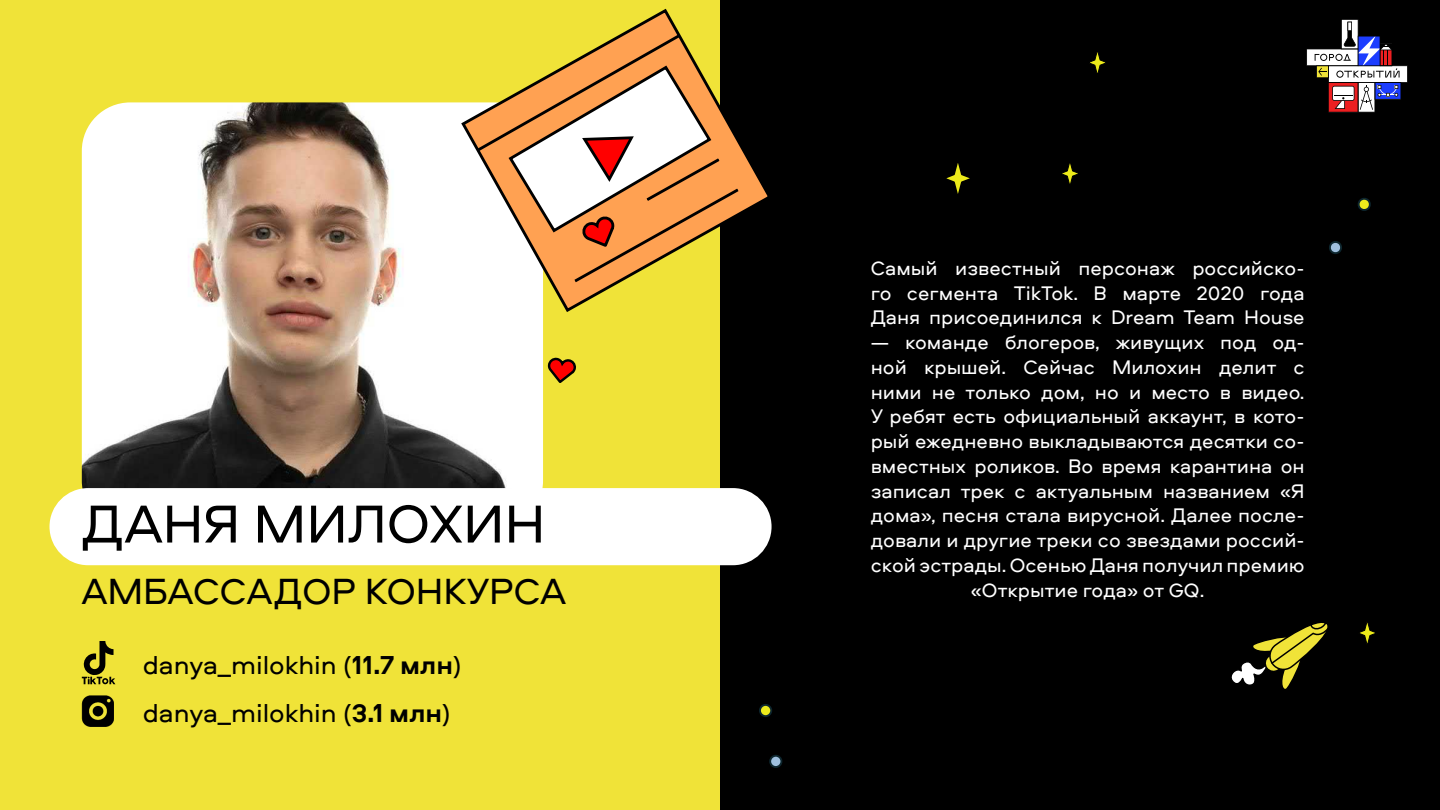
<style>
.page{position:relative;width:1440px;height:810px;background:#fff}
.page>*{position:absolute;margin:0;border:0;box-sizing:border-box;transform-origin:0 0}
.t1{font:55.57px "Aeroport";color:#000}
.t2{font:37.5px "Aeroport";color:#000}
.t3{font:26.78px/47.6px "Aeroport";color:#000}
.t4{font:20.25px/24.8px "Aeroport";color:#fff;text-align:justify}
.s1{font-weight:700}
</style>
<div class="page">
<div style="left:0;top:0;width:720px;height:810px;background:#f0e338"></div>
<img style="left:82px;top:102px;width:461px;height:386px">
<div style="left:720px;top:0;width:720px;height:810px;background:#000"></div>
<svg style="left:1306px;top:19px;width:102px;height:94px"></svg>
<svg style="left:1329px;top:241px;width:13px;height:13px"></svg>
<svg style="left:1357px;top:198px;width:14px;height:13px"></svg>
<svg style="left:946px;top:163px;width:24px;height:31px"></svg>
<svg style="left:1062px;top:163px;width:16px;height:21px"></svg>
<svg style="left:1360px;top:622px;width:15px;height:22px"></svg>
<svg style="left:1090px;top:52px;width:16px;height:21px"></svg>
<svg style="left:459px;top:8px;width:309px;height:306px"></svg>
<svg style="left:474px;top:32px;width:268px;height:253px"></svg>
<div style="left:770px;top:756px;width:11px;height:11px;background:#9ebfde;border-radius:50%"></div>
<div style="left:769px;top:755px;width:13px;height:13px;border:2px solid #0d262e;border-radius:50%"></div>
<div style="left:760px;top:705px;width:11px;height:11px;background:#edeb1c;border-radius:50%"></div>
<div style="left:759px;top:704px;width:13px;height:13px;border:2px solid #0d262e;border-radius:50%"></div>
<div style="left:49px;top:488px;width:723px;height:77px;background:#fff;border-radius:39px"></div>
<svg style="left:548px;top:357px;width:28px;height:26px"></svg>
<svg style="left:82px;top:641px;width:33px;height:43px"></svg>
<img style="left:82px;top:695px;width:31px;height:32px">
<svg style="left:1231px;top:623px;width:97px;height:66px"></svg>
<h1 class="t1" style="left:82px;top:486px;width:465px">ДАНЯ МИЛОХИН</h1>
<h2 class="t2" style="left:82px;top:566px;width:486px">АМБАССАДОР КОНКУРСА</h2>
<h3 class="t3" style="left:143px;top:640px;width:321px">danya_milokhin (<span class="s1">11.7 млн</span>) danya_milokhin (<span class="s1">3.1 млн</span>)</h3>
<p class="t4" style="left:871px;top:255px;width:435px">Самый известный персонаж российско&shy;го сегмента TikTok. В марте 2020 года Даня присоединился к Dream Team House</p>
<p class="t4" style="left:871px;top:329px;width:435px;text-align:center">— команде блогеров, живущих под од&shy;ной крышей. Сейчас Милохин делит с ними не только дом, но и место в видео.<br>У ребят есть официальный аккаунт, в кото&shy;рый ежедневно выкладываются десятки со&shy;вместных роликов. Во время карантина он записал трек с актуальным названием «Я дома», песня стала вирусной. Далее после&shy;довали и другие треки со звездами россий&shy;ской эстрады. Осенью Даня получил премию «Открытие года» от GQ.</p>
</div>
